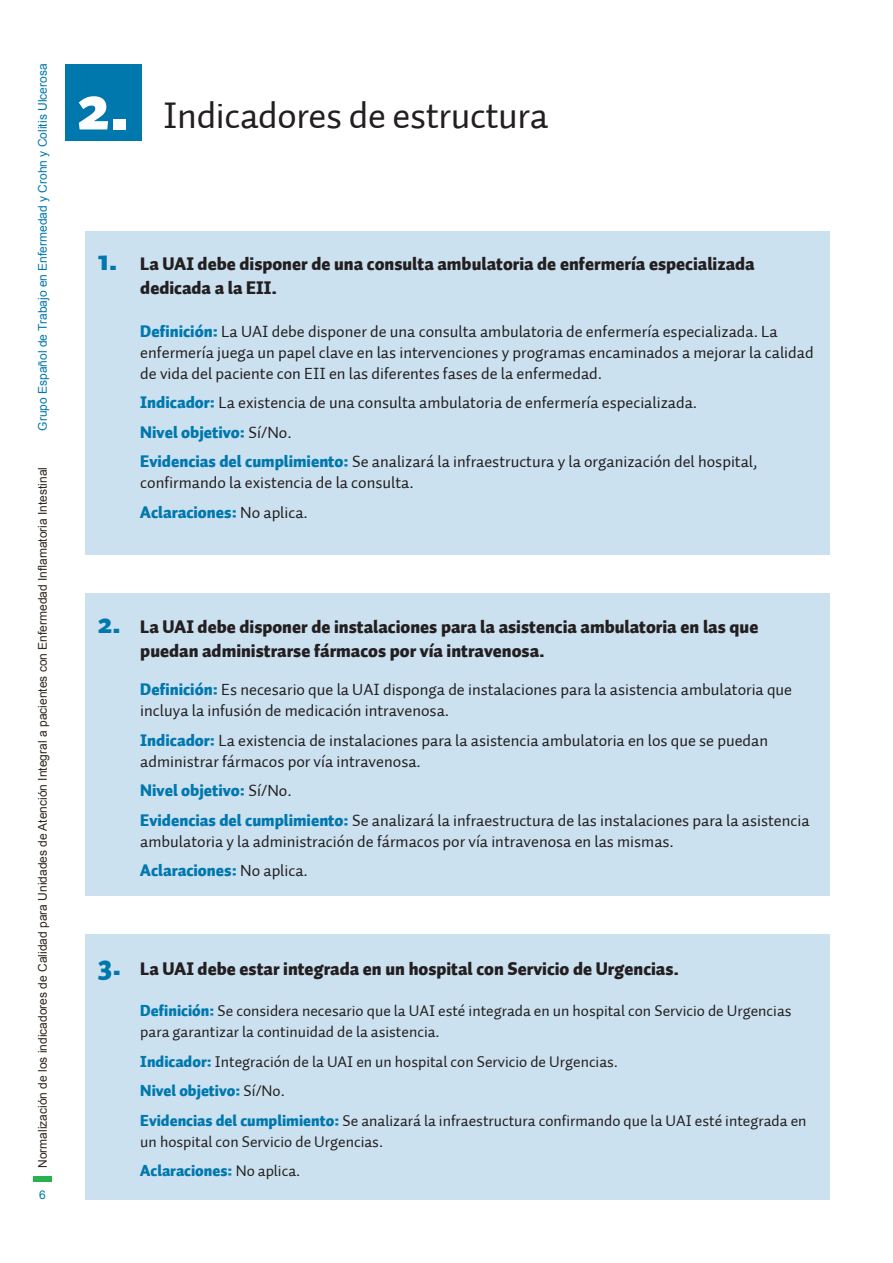
<style>
.page{position:relative;width:893px;height:1263px;background:#fff}
.page>*{position:absolute;margin:0;border:0;box-sizing:border-box;transform-origin:0 0}
.t1{font:900 67.5px "Auto 1";color:#fff}
.t2{font:37.5px "Auto 1";letter-spacing:-.01em;color:#231f20}
.t3{font:900 18px/24px "Auto 1";color:#231f20}
.t4{font:16.5px/21px "Auto 1";color:#231f20}
.t5{font:900 16.5px "Auto 1";color:#0078ae}
.t6{font:15.75px/21px "Auto 1";color:#231f20}
.t7{font:900 15.75px "Auto 1";color:#0078ae}
.t8{font:12px "Arial";color:#31251c}
.t9{font:12px "Arial";color:#0078ae}
.s1{font-size:30px;color:#0078ae}
.s2{font-weight:900;color:#0078ae}
.s3{font-weight:400;color:#231f20}
</style>
<div class="page">
<div style="left:33px;top:1177px;width:19px;height:5px;background:#27b24f"></div>
<div style="left:85px;top:232px;width:744px;height:323px;background:#cce1f0"></div>
<div style="left:85px;top:934px;width:744px;height:265px;background:#cce1f0"></div>
<div style="left:85px;top:593px;width:744px;height:303px;background:#cce1f0"></div>
<div style="left:65px;top:64px;width:77px;height:76px;background:#0078ae"></div>
<p class="t9" style="left:35px;top:431px;width:368px;rotate:-90deg">Grupo Español de Trabajo en Enfermedad y Crohn y Colitis Ulcerosa</p>
<p class="t8" style="left:35px;top:1168px;width:703px;rotate:-90deg">Normalización de los indicadores de Calidad para Unidades de Atención Integral a pacientes con Enfermedad Inflamatoria Intestinal</p>
<p class="t9" style="left:39px;top:1187px;width:8px">6</p>
<p class="t1" style="left:77px;top:62px;width:55px">2.</p>
<p class="t2" style="left:163px;top:92px;width:387px">Indicadores de estructura</p>
<p class="t3" style="left:140px;top:253px;width:616px;text-indent:-43px"><span class="s1">1.</span> La UAI debe disponer de una consulta ambulatoria de enfermería especializada dedicada a la EII.</p>
<p class="t4" style="left:140px;top:321px;width:675px"><span class="s2">Definición:</span> La UAI debe disponer de una consulta ambulatoria de enfermería especializada. La enfermería juega un papel clave en las intervenciones y programas encaminados a mejorar la calidad de vida del paciente con EII en las diferentes fases de la enfermedad.</p>
<p class="t4" style="left:140px;top:392px;width:558px"><span class="s2">Indicador:</span> La existencia de una consulta ambulatoria de enfermería especializada.</p>
<p class="t5" style="left:140px;top:421px;width:153px">Nivel objetivo: <span class="s3">Sí/No.</span></p>
<p class="t4" style="left:140px;top:451px;width:619px"><span class="s2">Evidencias del cumplimiento:</span> Se analizará la infraestructura y la organización del hospital, confirmando la existencia de la consulta.</p>
<p class="t5" style="left:140px;top:501px;width:169px">Aclaraciones: <span class="s3">No aplica.</span></p>
<p class="t3" style="left:140px;top:615px;width:620px;text-indent:-43px"><span class="s1">2.</span> La UAI debe disponer de instalaciones para la asistencia ambulatoria en las que puedan administrarse fármacos por vía intravenosa.</p>
<p class="t4" style="left:140px;top:679px;width:653px"><span class="s2">Definición:</span> Es necesario que la UAI disponga de instalaciones para la asistencia ambulatoria que incluya la infusión de medicación intravenosa.</p>
<p class="t4" style="left:140px;top:730px;width:629px"><span class="s2">Indicador:</span> La existencia de instalaciones para la asistencia ambulatoria en los que se puedan administrar fármacos por vía intravenosa.</p>
<p class="t5" style="left:140px;top:779px;width:153px">Nivel objetivo: <span class="s3">Sí/No.</span></p>
<p class="t4" style="left:140px;top:810px;width:671px"><span class="s2">Evidencias del cumplimiento:</span> Se analizará la infraestructura de las instalaciones para la asistencia ambulatoria y la administración de fármacos por vía intravenosa en las mismas.</p>
<p class="t5" style="left:140px;top:859px;width:169px">Aclaraciones: <span class="s3">No aplica.</span></p>
<p class="t3" style="left:98px;top:957px;width:583px"><span class="s1">3.</span> La UAI debe estar integrada en un hospital con Servicio de Urgencias.</p>
<p class="t6" style="left:140px;top:1000px;width:653px"><span class="s2">Definición:</span> Se considera necesario que la UAI esté integrada en un hospital con Servicio de Urgencias para garantizar la continuidad de la asistencia.</p>
<p class="t6" style="left:140px;top:1051px;width:479px"><span class="s2">Indicador:</span> Integración de la UAI en un hospital con Servicio de Urgencias.</p>
<p class="t7" style="left:140px;top:1080px;width:146px">Nivel objetivo: <span class="s3">Sí/No.</span></p>
<p class="t6" style="left:140px;top:1110px;width:668px"><span class="s2">Evidencias del cumplimiento:</span> Se analizará la infraestructura confirmando que la UAI esté integrada en un hospital con Servicio de Urgencias.</p>
<p class="t7" style="left:140px;top:1160px;width:162px">Aclaraciones: <span class="s3">No aplica.</span></p>
</div>
